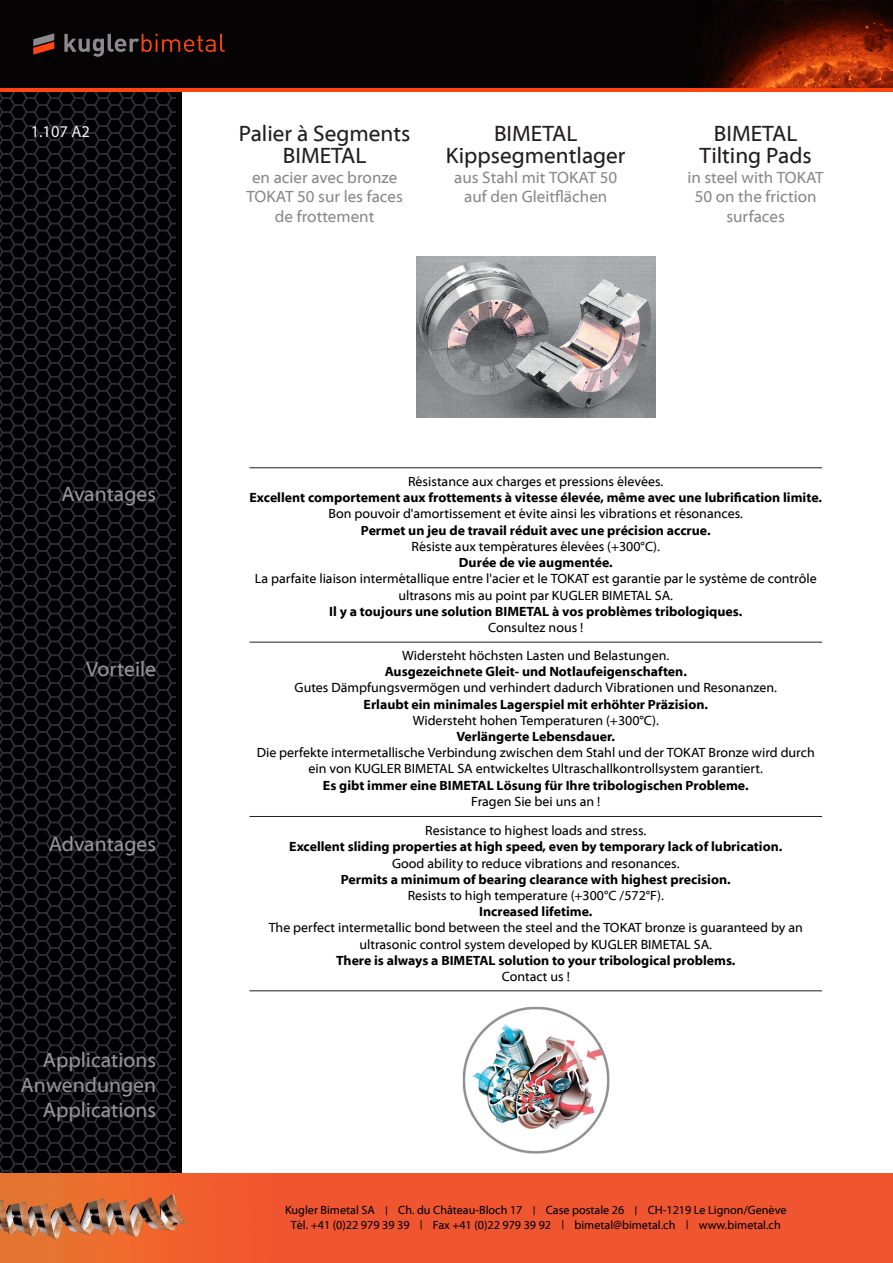
<style>
.page{position:relative;width:893px;height:1263px;background:#fff}
.page>*{position:absolute;margin:0;border:0;box-sizing:border-box;transform-origin:0 0}
.t1{font:22.5px/22.5px "Myriad Web Pro";color:#231f20;text-align:center}
.t2{font:21px/25.2px "Myriad Web Pro";color:#939598;text-align:right}
.t3{font:16.5px/19.5px "Myriad Web Pro";color:#8a8a8e;text-align:center}
.t4{font:16.5px "Myriad Pro";color:#f2f3f4}
.t5{font:13.5px/16.2px "Myriad Web Pro";color:#000003;text-align:center}
.t6{font:700 13.5px "Myriad Web Pro";color:#000003}
.t7{font:12px/14.4px "Myriad Web Pro";color:#000003;text-align:center}
.s1{font-size:9px}
</style>
<div class="page">
<div style="left:225px;top:1174px;width:668px;height:89px;background:#ef5630"></div>
<img style="left:225px;top:0;width:668px;height:88px">
<svg style="left:0;top:0;width:225px;height:1263px"></svg>
<hr style="left:0;top:88px;width:893px;height:3px;background:#ff460f">
<img style="left:462px;top:1006px;width:148px;height:148px">
<img style="left:416px;top:257px;width:239px;height:161px">
<p class="t4" style="left:31px;top:121px;width:61px">1.107 A2</p>
<h1 class="t1" style="left:239px;top:123px;width:173px">Palier à Segments<br>BIMETAL</h1>
<p class="t3" style="left:247px;top:168px;width:158px">en acier avec bronze<br>TOKAT 50 sur les faces de frottement</p>
<h1 class="t1" style="left:446px;top:123px;width:181px">BIMETAL<br>Kippsegmentlager</h1>
<p class="t3" style="left:454px;top:168px;width:165px">aus Stahl mit TOKAT 50 auf den Gleitflächen</p>
<h1 class="t1" style="left:700px;top:123px;width:114px">BIMETAL<br>Tilting Pads</h1>
<p class="t3" style="left:687px;top:168px;width:138px">in steel with TOKAT<br>50 on the friction surfaces</p>
<h2 class="t2" style="left:61px;top:482px;width:96px">Avantages</h2>
<h2 class="t2" style="left:86px;top:656px;width:71px">Vorteile</h2>
<h2 class="t2" style="left:49px;top:831px;width:109px">Advantages</h2>
<h2 class="t2" style="left:21px;top:1048px;width:137px">Applications<br>Anwendungen<br>Applications</h2>
<p class="t5" style="left:408px;top:474px;width:257px">Résistance aux charges et pressions élevées.</p>
<p class="t6" style="left:250px;top:490px;width:574px">Excellent comportement aux frottements à vitesse élevée, même avec une lubrification limite.</p>
<p class="t5" style="left:329px;top:506px;width:416px">Bon pouvoir d'amortissement et évite ainsi les vibrations et résonances.</p>
<p class="t6" style="left:361px;top:523px;width:351px">Permet un jeu de travail réduit avec une précision accrue.</p>
<p class="t5" style="left:412px;top:539px;width:250px">Résiste aux températures élevées (+300°C).</p>
<p class="t6" style="left:459px;top:555px;width:155px">Durée de vie augmentée.</p>
<p class="t5" style="left:255px;top:571px;width:563px">La parfaite liaison intermétallique entre l'acier et le TOKAT est garantie par le système de contrôle ultrasons mis au point par KUGLER BIMETAL SA.</p>
<p class="t6" style="left:329px;top:604px;width:414px">Il y a toujours une solution BIMETAL à vos problèmes tribologiques.</p>
<p class="t5" style="left:488px;top:620px;width:97px">Consultez nous !</p>
<p class="t5" style="left:402px;top:648px;width:269px">Widersteht höchsten Lasten und Belastungen.</p>
<p class="t6" style="left:385px;top:664px;width:304px">Ausgezeichnete Gleit- und Notlaufeigenschaften.</p>
<p class="t5" style="left:295px;top:680px;width:484px">Gutes Dämpfungsvermögen und verhindert dadurch Vibrationen und Resonanzen.</p>
<p class="t6" style="left:364px;top:697px;width:346px">Erlaubt ein minimales Lagerspiel mit erhöhter Präzision.</p>
<p class="t5" style="left:413px;top:712px;width:248px">Widersteht hohen Temperaturen (+300°C).</p>
<p class="t6" style="left:456px;top:729px;width:160px">Verlängerte Lebensdauer.</p>
<p class="t5" style="left:257px;top:745px;width:560px">Die perfekte intermetallische Verbindung zwischen dem Stahl und der TOKAT Bronze wird durch ein von KUGLER BIMETAL SA entwickeltes Ultraschallkontrollsystem garantiert.</p>
<p class="t6" style="left:323px;top:778px;width:427px">Es gibt immer eine BIMETAL Lösung für Ihre tribologischen Probleme.</p>
<p class="t5" style="left:471px;top:793px;width:131px">Fragen Sie bei uns an !</p>
<p class="t5" style="left:425px;top:823px;width:222px">Resistance to highest loads and stress.</p>
<p class="t6" style="left:289px;top:839px;width:495px">Excellent sliding properties at high speed, even by temporary lack of lubrication.</p>
<p class="t5" style="left:392px;top:855px;width:289px">Good ability to reduce vibrations and resonances.</p>
<p class="t6" style="left:341px;top:872px;width:391px">Permits a minimum of bearing clearance with highest precision.</p>
<p class="t5" style="left:408px;top:888px;width:258px">Resists to high temperature (+300°C /572°F).</p>
<p class="t6" style="left:479px;top:904px;width:115px">Increased lifetime.</p>
<p class="t5" style="left:269px;top:920px;width:536px">The perfect intermetallic bond between the steel and the TOKAT bronze is guaranteed by an ultrasonic control system developed by KUGLER BIMETAL SA.</p>
<p class="t6" style="left:336px;top:953px;width:401px">There is always a BIMETAL solution to your tribological problems.</p>
<p class="t5" style="left:502px;top:969px;width:70px">Contact us !</p>
<p class="t7" style="left:285px;top:1203px;width:503px">Kugler Bimetal SA <span class="s1">|</span> Ch. du Château-Bloch 17 <span class="s1">|</span> Case postale 26 <span class="s1">|</span> CH-1219 Le Lignon/Genève<br>Tél. +41 (0)22 979 39 39 <span class="s1">|</span> Fax +41 (0)22 979 39 92 <span class="s1">|</span> bimetal@bimetal.ch <span class="s1">|</span> www.bimetal.ch</p>
</div>
